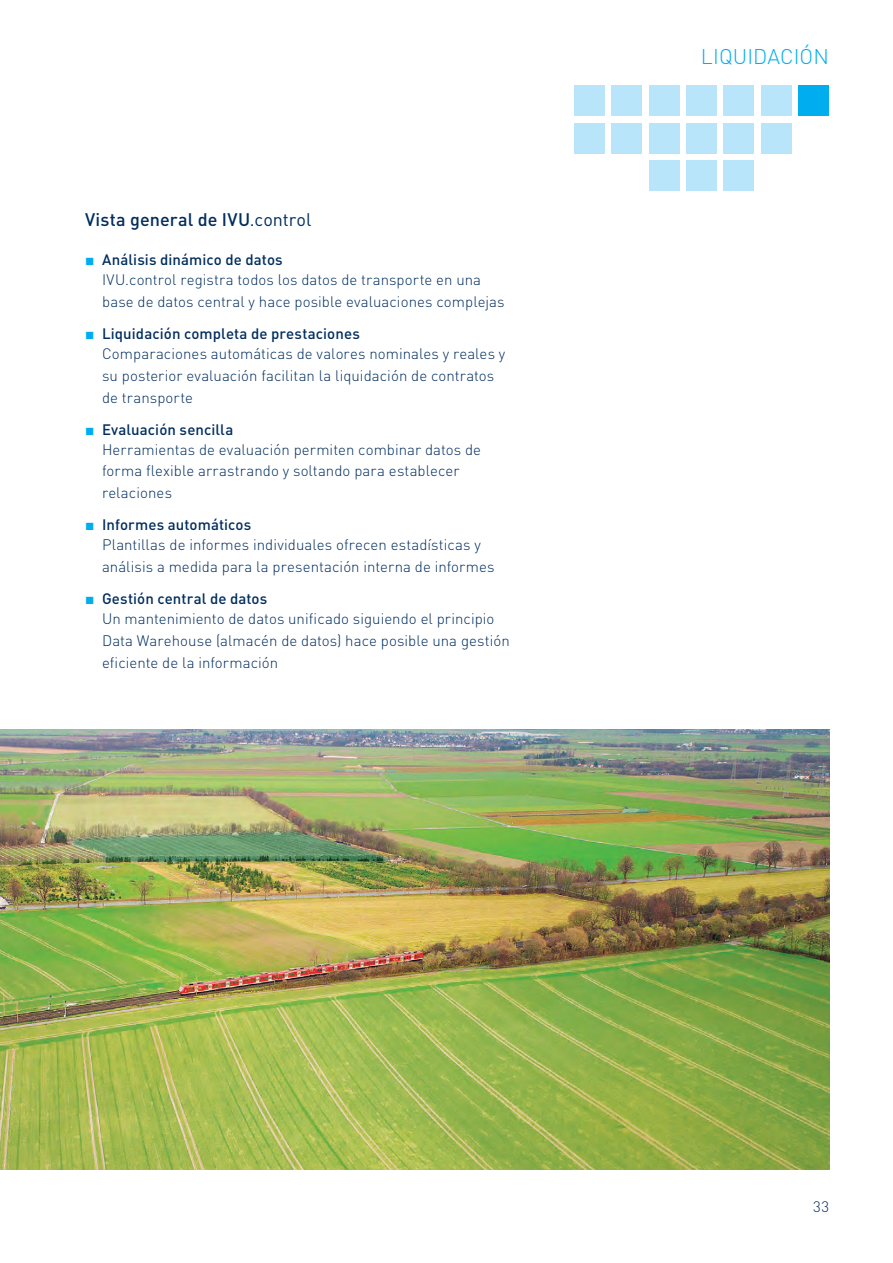
<style>
.page{position:relative;width:893px;height:1263px;background:#fff}
.page>*{position:absolute;margin:0;border:0;box-sizing:border-box;transform-origin:0 0}
.Überschrift_Leitsyst{font:300 21px "DINOT";letter-spacing:.005em;color:#00aeef}
.STICHPUNKTE_Headline{font:500 18px "DINOT";letter-spacing:.005em;color:#002d5e}
.Stichpunkte_ohne_Gru{font:300 15px/20px "DINOT";letter-spacing:.005em;color:#002d5e}
.s1{font-family:"DIN Pro";font-weight:400}
.s2{color:#00aeef}
.s3{font-family:"DIN Pro";font-weight:500}
</style>
<div class="page">
<div style="left:686px;top:160px;width:31px;height:31px;background:#b9e5fa"></div>
<div style="left:723px;top:160px;width:31px;height:31px;background:#b9e5fa"></div>
<div style="left:798px;top:85px;width:31px;height:31px;background:#00aeef"></div>
<div style="left:611px;top:85px;width:31px;height:31px;background:#b9e5fa"></div>
<div style="left:649px;top:160px;width:30px;height:31px;background:#b9e5fa"></div>
<div style="left:574px;top:123px;width:31px;height:31px;background:#b9e5fa"></div>
<div style="left:574px;top:85px;width:31px;height:31px;background:#b9e5fa"></div>
<div style="left:686px;top:85px;width:31px;height:31px;background:#b9e5fa"></div>
<div style="left:723px;top:85px;width:31px;height:31px;background:#b9e5fa"></div>
<div style="left:761px;top:85px;width:31px;height:31px;background:#b9e5fa"></div>
<div style="left:611px;top:123px;width:31px;height:31px;background:#b9e5fa"></div>
<div style="left:649px;top:85px;width:30px;height:31px;background:#b9e5fa"></div>
<div style="left:649px;top:123px;width:30px;height:31px;background:#b9e5fa"></div>
<div style="left:686px;top:123px;width:31px;height:31px;background:#b9e5fa"></div>
<div style="left:723px;top:123px;width:31px;height:31px;background:#b9e5fa"></div>
<div style="left:761px;top:123px;width:31px;height:31px;background:#b9e5fa"></div>
<img style="left:0;top:729px;width:829px;height:440px">
<p class="STICHPUNKTE_Headline" style="left:85px;top:208px;width:228px">Vista general de IVU<span class="s1">.control</span></p>
<p class="Stichpunkte_ohne_Gru" style="left:102px;top:250px;width:380px;text-indent:-17px"><span class="s2">■</span> <span class="s3">Análisis dinámico de datos<br></span>IVU.control registra todos los datos de transporte en una</p>
<p class="Stichpunkte_ohne_Gru" style="left:102px;top:291px;width:404px">base de datos central y hace posible evaluaciones complejas</p>
<p class="Stichpunkte_ohne_Gru" style="left:102px;top:324px;width:405px;text-indent:-17px"><span class="s2">■</span> <span class="s3">Liquidación completa de prestaciones<br></span>Comparaciones automáticas de valores nominales y reales y</p>
<p class="Stichpunkte_ohne_Gru" style="left:102px;top:364px;width:394px;line-height:21.8px">su posterior evaluación facilitan la liquidación de contratos de transporte</p>
<p class="Stichpunkte_ohne_Gru" style="left:102px;top:419px;width:381px;text-indent:-17px"><span class="s2">■</span> <span class="s3">Evaluación sencilla<br></span>Herramientas de evaluación permiten combinar datos de</p>
<p class="Stichpunkte_ohne_Gru" style="left:102px;top:460px;width:359px;line-height:21.8px">forma flexible arrastrando y soltando para establecer relaciones</p>
<p class="Stichpunkte_ohne_Gru" style="left:102px;top:515px;width:380px;text-indent:-17px"><span class="s2">■</span> <span class="s3">Informes automáticos<br></span>Plantillas de informes individuales ofrecen estadísticas y</p>
<p class="Stichpunkte_ohne_Gru" style="left:102px;top:557px;width:394px">análisis a medida para la presentación interna de informes</p>
<p class="Stichpunkte_ohne_Gru" style="left:102px;top:589px;width:394px;text-indent:-17px"><span class="s2">■</span> <span class="s3">Gestión central de datos<br></span>Un mantenimiento de datos unificado siguiendo el principio</p>
<p class="Stichpunkte_ohne_Gru" style="left:102px;top:630px;width:409px;line-height:21.8px">Data Warehouse (almacén de datos) hace posible una gestión eficiente de la información</p>
<p class="Überschrift_Leitsyst" style="left:701px;top:43px;width:130px">LIQUIDACIÓN</p>
<p class="Stichpunkte_ohne_Gru" style="left:813px;top:1196px;width:17px">33</p>
</div>
